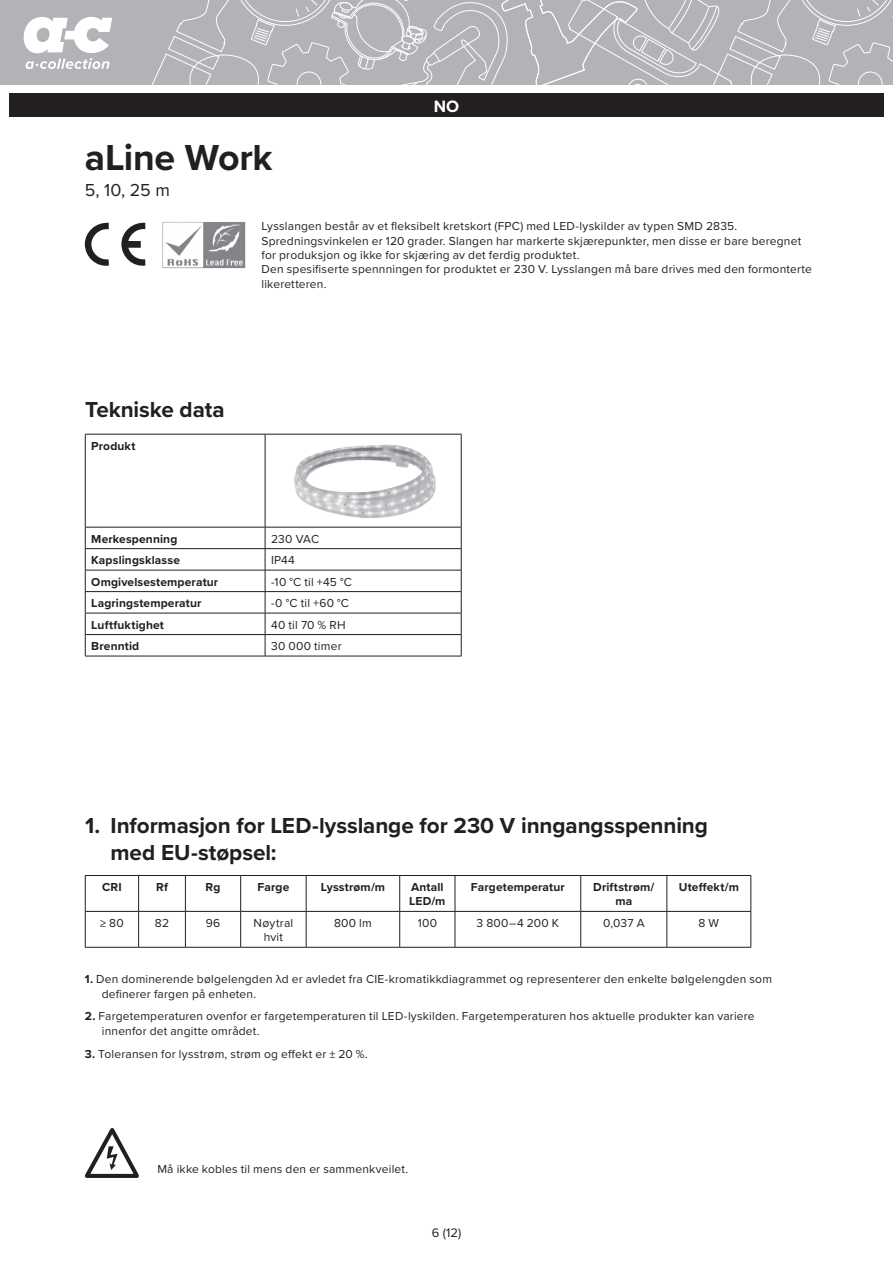
<style>
.page{position:relative;width:893px;height:1263px;background:#fff}
.page>*{position:absolute;margin:0;border:0;box-sizing:border-box;transform-origin:0 0}
.t1{font:700 37.5px "Proxima Nova";letter-spacing:-.01em;color:#231f20}
.t2{font:700 22.5px/27px "Proxima Nova";letter-spacing:-.005em;color:#231f20}
.t3{font:18px "Proxima Nova";color:#231f20}
.t4{font:700 17.1px "Proxima Nova";color:#fff}
.t5{font:12.9px "Proxima Nova";color:#231f20}
.t6{font:12px/14.4px "Proxima Nova";letter-spacing:.015em;color:#231f20}
.t7{font:700 12px/14.4px "Proxima Nova";letter-spacing:.015em;color:#231f20}
.s1{font-weight:700}
</style>
<div class="page">
<div style="left:0;top:0;width:893px;height:85px;background:#b2b3b7"></div>
<svg style="left:151px;top:0;width:742px;height:85px"></svg>
<svg style="left:24px;top:17px;width:88px;height:52px"></svg>
<div style="left:9px;top:93px;width:875px;height:24px;background:#231f20"></div>
<hr style="left:85px;top:434px;width:180px;height:1px;background:#231f20">
<hr style="left:85px;top:434px;width:1px;height:93px;background:#231f20">
<hr style="left:265px;top:434px;width:196px;height:1px;background:#231f20">
<hr style="left:265px;top:434px;width:1px;height:93px;background:#231f20">
<hr style="left:461px;top:434px;width:1px;height:93px;background:#231f20">
<hr style="left:85px;top:527px;width:180px;height:1px;background:#231f20">
<hr style="left:265px;top:527px;width:196px;height:1px;background:#231f20">
<hr style="left:85px;top:548px;width:180px;height:1px;background:#231f20">
<hr style="left:265px;top:548px;width:196px;height:1px;background:#231f20">
<hr style="left:85px;top:570px;width:180px;height:1px;background:#231f20">
<hr style="left:265px;top:570px;width:196px;height:1px;background:#231f20">
<hr style="left:85px;top:591px;width:180px;height:1px;background:#231f20">
<hr style="left:265px;top:591px;width:196px;height:1px;background:#231f20">
<hr style="left:85px;top:613px;width:180px;height:1px;background:#231f20">
<hr style="left:265px;top:613px;width:196px;height:1px;background:#231f20">
<hr style="left:85px;top:634px;width:180px;height:1px;background:#231f20">
<svg style="left:85px;top:527px;width:1px;height:129px"></svg>
<hr style="left:265px;top:634px;width:196px;height:1px;background:#231f20">
<svg style="left:265px;top:527px;width:1px;height:129px"></svg>
<svg style="left:461px;top:527px;width:1px;height:129px"></svg>
<hr style="left:85px;top:656px;width:180px;height:1px;background:#231f20">
<hr style="left:265px;top:656px;width:196px;height:1px;background:#231f20">
<img style="left:294px;top:445px;width:142px;height:73px">
<svg style="left:121px;top:223px;width:24px;height:43px"></svg>
<svg style="left:85px;top:223px;width:24px;height:43px"></svg>
<img style="left:162px;top:222px;width:84px;height:46px">
<hr style="left:85px;top:875px;width:54px;height:1px;background:#231f20">
<hr style="left:85px;top:876px;width:1px;height:35px;background:#231f20">
<hr style="left:139px;top:875px;width:46px;height:1px;background:#231f20">
<hr style="left:138px;top:876px;width:1px;height:35px;background:#231f20">
<hr style="left:185px;top:875px;width:56px;height:1px;background:#231f20">
<hr style="left:185px;top:876px;width:1px;height:35px;background:#231f20">
<hr style="left:241px;top:875px;width:65px;height:1px;background:#231f20">
<hr style="left:240px;top:876px;width:1px;height:35px;background:#231f20">
<hr style="left:306px;top:875px;width:94px;height:1px;background:#231f20">
<hr style="left:306px;top:876px;width:1px;height:35px;background:#231f20">
<hr style="left:400px;top:875px;width:55px;height:1px;background:#231f20">
<hr style="left:399px;top:876px;width:1px;height:35px;background:#231f20">
<hr style="left:455px;top:875px;width:126px;height:1px;background:#231f20">
<hr style="left:455px;top:876px;width:1px;height:35px;background:#231f20">
<hr style="left:581px;top:875px;width:86px;height:1px;background:#231f20">
<hr style="left:580px;top:876px;width:1px;height:35px;background:#231f20">
<hr style="left:667px;top:875px;width:84px;height:1px;background:#231f20">
<hr style="left:667px;top:876px;width:1px;height:35px;background:#231f20">
<hr style="left:751px;top:876px;width:1px;height:35px;background:#231f20">
<hr style="left:85px;top:911px;width:54px;height:1px;background:#231f20">
<hr style="left:85px;top:912px;width:1px;height:35px;background:#231f20">
<hr style="left:139px;top:911px;width:46px;height:1px;background:#231f20">
<hr style="left:138px;top:912px;width:1px;height:35px;background:#231f20">
<hr style="left:185px;top:911px;width:56px;height:1px;background:#231f20">
<hr style="left:185px;top:912px;width:1px;height:35px;background:#231f20">
<hr style="left:241px;top:911px;width:65px;height:1px;background:#231f20">
<hr style="left:240px;top:912px;width:1px;height:35px;background:#231f20">
<hr style="left:306px;top:911px;width:94px;height:1px;background:#231f20">
<hr style="left:306px;top:912px;width:1px;height:35px;background:#231f20">
<hr style="left:400px;top:911px;width:55px;height:1px;background:#231f20">
<hr style="left:399px;top:912px;width:1px;height:35px;background:#231f20">
<hr style="left:455px;top:911px;width:126px;height:1px;background:#231f20">
<hr style="left:455px;top:912px;width:1px;height:35px;background:#231f20">
<hr style="left:581px;top:911px;width:86px;height:1px;background:#231f20">
<hr style="left:580px;top:912px;width:1px;height:35px;background:#231f20">
<hr style="left:667px;top:911px;width:84px;height:1px;background:#231f20">
<hr style="left:667px;top:912px;width:1px;height:35px;background:#231f20">
<hr style="left:751px;top:912px;width:1px;height:35px;background:#231f20">
<hr style="left:85px;top:947px;width:54px;height:1px;background:#231f20">
<hr style="left:139px;top:947px;width:46px;height:1px;background:#231f20">
<hr style="left:185px;top:947px;width:56px;height:1px;background:#231f20">
<hr style="left:241px;top:947px;width:65px;height:1px;background:#231f20">
<hr style="left:306px;top:947px;width:94px;height:1px;background:#231f20">
<hr style="left:400px;top:947px;width:55px;height:1px;background:#231f20">
<hr style="left:455px;top:947px;width:126px;height:1px;background:#231f20">
<hr style="left:581px;top:947px;width:86px;height:1px;background:#231f20">
<hr style="left:667px;top:947px;width:84px;height:1px;background:#231f20">
<svg style="left:85px;top:1128px;width:54px;height:50px"></svg>
<h3 class="t4" style="left:434px;top:93px;width:27px">NO</h3>
<h1 class="t1" style="left:85px;top:129px;width:189px">aLine Work</h1>
<h3 class="t3" style="left:85px;top:176px;width:87px">5, 10, 25 m</h3>
<p class="t6" style="left:261px;top:219px;width:552px">Lysslangen består av et fleksibelt kretskort (FPC) med LED-lyskilder av typen SMD 2835.<br>Spredningsvinkelen er 120 grader. Slangen har markerte skjærepunkter, men disse er bare beregnet for produksjon og ikke for skjæring av det ferdig produktet.<br>Den spesifiserte spennningen for produktet er 230 V. Lysslangen må bare drives med den formonterte likeretteren.</p>
<h2 class="t2" style="left:85px;top:396px;width:141px">Tekniske data</h2>
<p class="t7" style="left:91px;top:438px;width:46px">Produkt</p>
<p class="t7" style="left:91px;top:531px;width:88px">Merkespenning</p>
<p class="t6" style="left:271px;top:531px;width:50px">230 VAC</p>
<p class="t7" style="left:91px;top:553px;width:90px">Kapslingsklasse</p>
<p class="t6" style="left:271px;top:552px;width:25px">IP44</p>
<p class="t7" style="left:91px;top:574px;width:129px">Omgivelsestemperatur</p>
<p class="t6" style="left:271px;top:574px;width:82px">-10 °C til +45 °C</p>
<p class="t7" style="left:91px;top:596px;width:112px">Lagringstemperatur</p>
<p class="t6" style="left:271px;top:595px;width:79px">-0 °C til +60 °C</p>
<p class="t7" style="left:91px;top:617px;width:74px">Luftfuktighet</p>
<p class="t6" style="left:271px;top:617px;width:76px">40 til 70 % RH</p>
<p class="t7" style="left:91px;top:639px;width:50px">Brenntid</p>
<p class="t6" style="left:271px;top:638px;width:72px">30 000 timer</p>
<h2 class="t2" style="left:111px;top:811px;width:599px;text-indent:-25px">1. Informasjon for LED-lysslange for 230 V inngangsspenning med EU-støpsel:</h2>
<p class="t7" style="left:102px;top:879px;width:21px">CRI</p>
<p class="t7" style="left:156px;top:879px;width:13px">Rf</p>
<p class="t7" style="left:206px;top:879px;width:16px">Rg</p>
<p class="t7" style="left:258px;top:879px;width:33px">Farge</p>
<p class="t7" style="left:321px;top:879px;width:66px">Lysstrøm/m</p>
<p class="t7" style="left:409px;top:879px;width:38px">Antall<br>LED/m</p>
<p class="t7" style="left:471px;top:879px;width:96px">Fargetemperatur</p>
<p class="t7" style="left:593px;top:879px;width:63px;text-align:center">Driftstrøm/ ma</p>
<p class="t7" style="left:679px;top:879px;width:62px">Uteffekt/m</p>
<p class="t6" style="left:100px;top:915px;width:25px">≥ 80</p>
<p class="t6" style="left:155px;top:915px;width:16px">82</p>
<p class="t6" style="left:206px;top:915px;width:16px">96</p>
<p class="t6" style="left:254px;top:915px;width:41px;text-align:center">Nøytral hvit</p>
<p class="t6" style="left:334px;top:915px;width:39px">800 lm</p>
<p class="t6" style="left:418px;top:915px;width:21px">100</p>
<p class="t6" style="left:477px;top:915px;width:84px">3 800–4 200 K</p>
<p class="t6" style="left:603px;top:915px;width:43px">0,037 A</p>
<p class="t6" style="left:698px;top:915px;width:22px">8 W</p>
<p class="t6" style="left:102px;top:971px;width:672px;text-indent:-17px"><span class="s1">1.</span> Den dominerende bølgelengden λd er avledet fra CIE-kromatikkdiagrammet og representerer den enkelte bølgelengden som definerer fargen på enheten.</p>
<p class="t6" style="left:102px;top:1009px;width:654px;text-indent:-17px"><span class="s1">2.</span> Fargetemperaturen ovenfor er fargetemperaturen til LED-lyskilden. Fargetemperaturen hos aktuelle produkter kan variere innenfor det angitte området.</p>
<p class="t6" style="left:85px;top:1046px;width:285px"><span class="s1">3.</span> Toleransen for lysstrøm, strøm og effekt er ± 20 %.</p>
<p class="t6" style="left:157px;top:1161px;width:252px">Må ikke kobles til mens den er sammenkveilet.</p>
<p class="t5" style="left:432px;top:1223px;width:31px">6 (12)</p>
</div>
